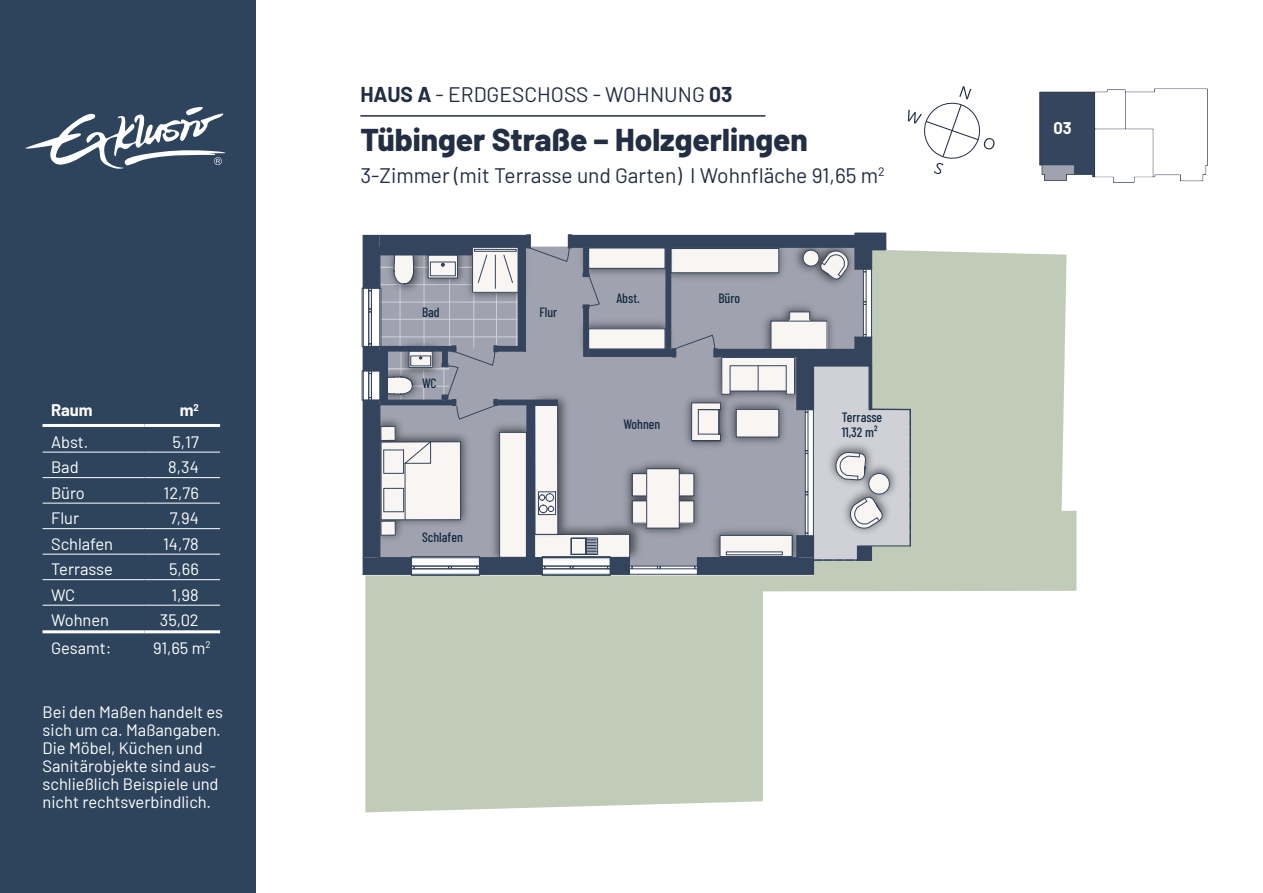
<style>
.page{position:relative;width:1263px;height:893px;background:#fff}
.page>*{position:absolute;margin:0;border:0;box-sizing:border-box;transform-origin:0 0}
.Header_Projektname{font:800 31.5px "Barlow";color:#222e42}
.Header-Subline{font:21px "Barlow";color:#222e42}
.Fliesstext_weiss{font:16.5px/18px "Barlow";color:#fff}
.Tabellentext_weiss{font:16.5px "Barlow";color:#fff}
.Tabellentext_weiss-2{font:700 16.5px "Barlow";color:#fff}
.Fliesstext_weiss-2{font:700 16.5px "Barlow";color:#fff}
.m__Angaben{font:500 13.5px "Barlow Condensed";color:#162b42}
.s1{font-weight:700}
</style>
<div class="page">
<img style="left:1040px;top:88px;width:167px;height:95px">
<svg style="left:365px;top:250px;width:711px;height:562px;fill:#c1ccb8"></svg>
<svg style="left:361px;top:232px;width:551px;height:344px"></svg>
<hr style="left:813px;top:559px;width:59px;height:2px;background:#35445d">
<div style="left:0;top:0;width:255px;height:893px;background:#2e445d"></div>
<svg style="left:25px;top:107px;width:201px;height:62px"></svg>
<hr style="left:360px;top:115px;width:405px;height:2px;background:#222e42">
<hr style="left:43px;top:452px;width:102px;height:1px;background:#fff">
<hr style="left:145px;top:452px;width:75px;height:1px;background:#fff">
<hr style="left:43px;top:477px;width:102px;height:1px;background:#fff">
<hr style="left:145px;top:477px;width:75px;height:1px;background:#fff">
<hr style="left:43px;top:503px;width:102px;height:1px;background:#fff">
<hr style="left:145px;top:503px;width:75px;height:1px;background:#fff">
<hr style="left:43px;top:528px;width:102px;height:1px;background:#fff">
<hr style="left:145px;top:528px;width:75px;height:1px;background:#fff">
<hr style="left:43px;top:579px;width:102px;height:1px;background:#fff">
<hr style="left:145px;top:579px;width:75px;height:1px;background:#fff">
<hr style="left:43px;top:605px;width:102px;height:1px;background:#fff">
<hr style="left:145px;top:605px;width:75px;height:1px;background:#fff">
<hr style="left:43px;top:424px;width:102px;height:3px;background:#fff">
<hr style="left:145px;top:424px;width:75px;height:3px;background:#fff">
<hr style="left:43px;top:554px;width:102px;height:1px;background:#fff">
<hr style="left:145px;top:554px;width:75px;height:1px;background:#fff">
<hr style="left:43px;top:630px;width:102px;height:3px;background:#fff">
<hr style="left:145px;top:630px;width:75px;height:3px;background:#fff">
<svg style="left:908px;top:86px;width:87px;height:88px"></svg>
<p class="Tabellentext_weiss-2" style="left:51px;top:398px;width:43px">Raum</p>
<p class="Tabellentext_weiss-2" style="left:180px;top:398px;width:21px">m<sup>2</sup></p>
<p class="Tabellentext_weiss" style="left:51px;top:430px;width:39px">Abst.</p>
<p class="Tabellentext_weiss" style="left:172px;top:430px;width:28px">5,17</p>
<p class="Tabellentext_weiss" style="left:51px;top:455px;width:29px">Bad</p>
<p class="Tabellentext_weiss" style="left:168px;top:455px;width:32px">8,34</p>
<p class="Tabellentext_weiss" style="left:51px;top:481px;width:35px">Büro</p>
<p class="Tabellentext_weiss" style="left:164px;top:481px;width:37px">12,76</p>
<p class="Tabellentext_weiss" style="left:51px;top:506px;width:30px">Flur</p>
<p class="Tabellentext_weiss" style="left:170px;top:506px;width:31px">7,94</p>
<p class="Tabellentext_weiss" style="left:51px;top:532px;width:64px">Schlafen</p>
<p class="Tabellentext_weiss" style="left:163px;top:532px;width:37px">14,78</p>
<p class="Tabellentext_weiss" style="left:51px;top:557px;width:63px">Terrasse</p>
<p class="Tabellentext_weiss" style="left:169px;top:557px;width:31px">5,66</p>
<p class="Tabellentext_weiss" style="left:51px;top:583px;width:26px">WC</p>
<p class="Tabellentext_weiss" style="left:171px;top:583px;width:29px">1,98</p>
<p class="Tabellentext_weiss" style="left:51px;top:608px;width:60px">Wohnen</p>
<p class="Tabellentext_weiss" style="left:160px;top:608px;width:40px">35,02</p>
<p class="Tabellentext_weiss" style="left:51px;top:636px;width:62px">Gesamt:</p>
<p class="Tabellentext_weiss" style="left:153px;top:636px;width:59px">91,65 m<sup>2</sup></p>
<p class="Fliesstext_weiss" style="left:43px;top:702px;width:182px">Bei den Maßen handelt es</p>
<p class="Fliesstext_weiss" style="left:43px;top:720px;width:180px">sich um ca. Maßangaben.<br>Die Möbel, Küchen und<br>Sanitärobjekte sind aus&shy;schließlich Beispiele und nicht rechtsverbindlich.</p>
<p class="Header-Subline" style="left:360px;top:79px;width:373px"><span class="s1">HAUS A</span> - ERDGESCHOSS - WOHNUNG <span class="s1">03</span></p>
<p class="Header_Projektname" style="left:360px;top:116px;width:449px">Tübinger Straße – Holzgerlingen</p>
<p class="Header-Subline" style="left:360px;top:161px;width:526px">3-Zimmer (mit Terrasse und Garten) I Wohnfläche 91,65 m<sup>2</sup></p>
<p class="m__Angaben" style="left:422px;top:303px;width:19px">Bad</p>
<p class="m__Angaben" style="left:422px;top:374px;width:16px">WC</p>
<p class="m__Angaben" style="left:422px;top:528px;width:42px">Schlafen</p>
<p class="m__Angaben" style="left:539px;top:303px;width:20px">Flur</p>
<p class="m__Angaben" style="left:616px;top:289px;width:25px">Abst.</p>
<p class="m__Angaben" style="left:718px;top:289px;width:23px">Büro</p>
<p class="m__Angaben" style="left:623px;top:415px;width:39px">Wohnen</p>
<p class="m__Angaben" style="left:842px;top:408px;width:42px">Terrasse</p>
<p class="m__Angaben" style="left:842px;top:423px;width:37px">11,32 m²</p>
<p class="Fliesstext_weiss-2" style="left:1053px;top:116px;width:20px">03</p>
</div>
